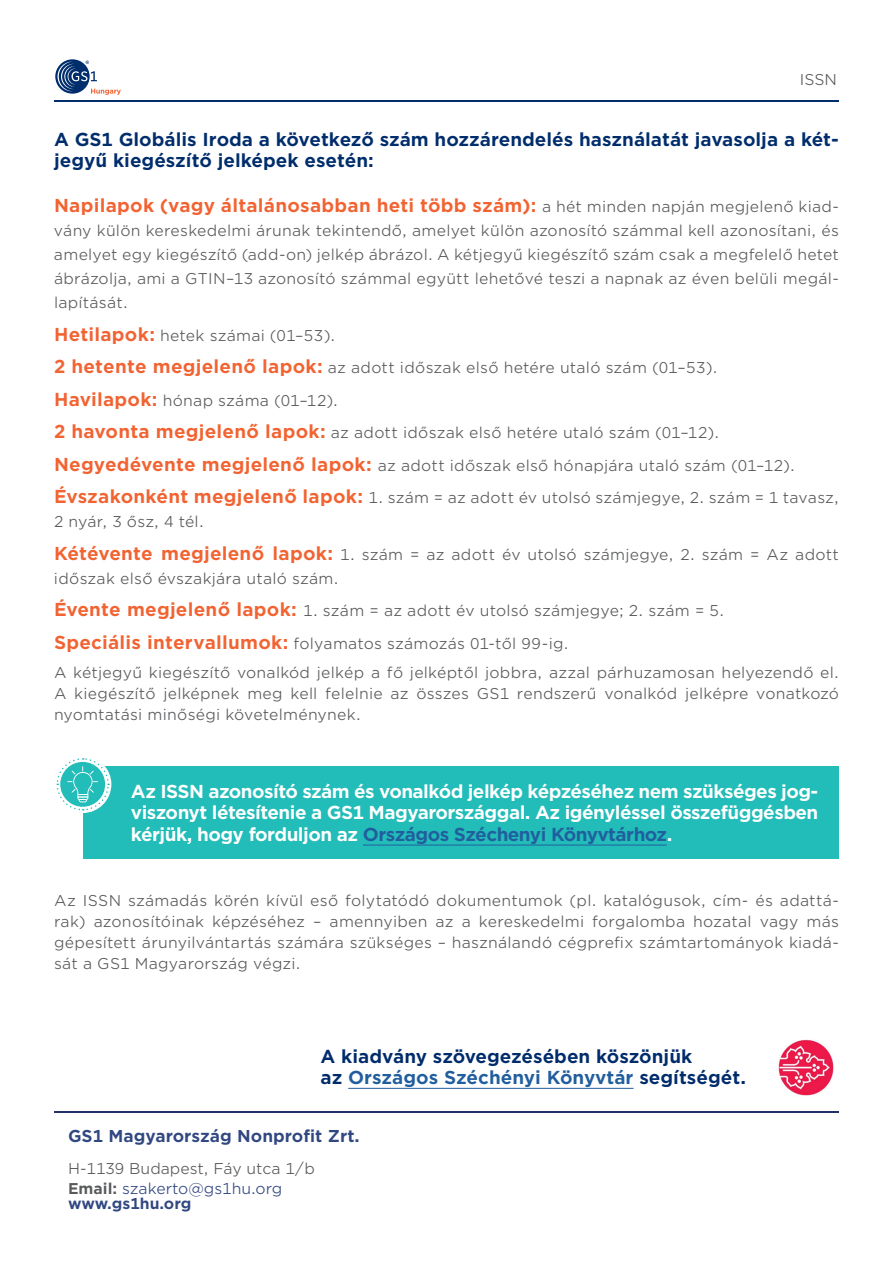
<style>
.page{position:relative;width:893px;height:1263px;background:#fff}
.page>*{position:absolute;margin:0;border:0;box-sizing:border-box;transform-origin:0 0}
.t1{font:700 18px/21.6px "Gotham Office";letter-spacing:-.03em;color:#fff;text-align:justify}
.t2{font:700 18px/21px "Gotham Office";color:#002d6c}
.t3{font:700 18px "Gotham Office";letter-spacing:.015em;color:#f26332}
.t4{font:700 18px/21.6px "Gotham Office";color:#002c6c}
.t5{font:700 16.5px "Gotham Office";color:#314781}
.t6{font:15px/32.5px "Gotham Office";letter-spacing:.01em;color:#58595b}
.t7{font:700 15px "Gotham Office";color:#314781}
.s1{font-weight:400;font-size:15px;color:#58595b}
.s2{font-weight:700;font-size:18px;color:#f26332}
.s3{color:#215e9e}
.s4{font-weight:700}
.s5{color:#314781}
</style>
<div class="page">
<hr style="left:54px;top:1111px;width:785px;height:2px;background:#223268">
<svg style="left:55px;top:59px;width:35px;height:35px"></svg>
<svg style="left:58px;top:61px;width:63px;height:34px"></svg>
<hr style="left:54px;top:100px;width:785px;height:2px;background:#002d6c">
<div style="left:83px;top:766px;width:756px;height:92px;background:#22bcb9"></div>
<div style="left:54px;top:756px;width:57px;height:57px;background:#fff;border-radius:50%"></div>
<svg style="left:56px;top:758px;width:54px;height:53px"></svg>
<hr style="left:363px;top:844px;width:304px;height:1px;background:#215e9e">
<hr style="left:348px;top:1088px;width:286px;height:1px;background:#215e9e">
<img style="left:778px;top:1039px;width:56px;height:57px">
<p class="t6" style="left:800px;top:63px;width:39px">ISSN</p>
<p class="t2" style="left:54px;top:129px;width:786px">A GS1 Globális Iroda a következő szám hozzárendelés használatát javasolja a két&shy;jegyű kiegészítő jelképek esetén:</p>
<p class="t3" style="left:54px;top:193px;width:786px">Napilapok (vagy általánosabban heti több szám): <span class="s1">a hét minden napján megjelenő kiad-</span></p>
<p class="t6" style="left:54px;top:218px;width:786px;line-height:24px;text-align:justify">vány külön kereskedelmi árunak tekintendő, amelyet külön azonosító számmal kell azonosítani, és amelyet egy kiegészítő (add-on) jelkép ábrázol. A kétjegyű kiegészítő szám csak a megfelelő hetet ábrázolja, ami a GTIN–13 azonosító számmal együtt lehetővé teszi a napnak az éven belüli megál&shy;lapítását.</p>
<p class="t6" style="left:54px;top:319px;width:786px"><span class="s2">Hetilapok:</span> hetek számai (01–53).<br><span class="s2">2 hetente megjelenő lapok:</span> az adott időszak első hetére utaló szám (01–53).<br><span class="s2">Havilapok:</span> hónap száma (01–12).<br><span class="s2">2 havonta megjelenő lapok:</span> az adott időszak első hetére utaló szám (01–12).<br><span class="s2">Negyedévente megjelenő lapok:</span> az adott időszak első hónapjára utaló szám (01–12).<br><span class="s2">Évszakonként megjelenő lapok:</span> 1. szám = az adott év utolsó számjegye, 2. szám = 1 tavasz,</p>
<p class="t6" style="left:54px;top:505px;width:786px">2 nyár, 3 ősz, 4 tél.<br><span class="s2">Kétévente megjelenő lapok:</span> 1. szám = az adott év utolsó számjegye, 2. szám = Az adott</p>
<p class="t6" style="left:54px;top:562px;width:672px">időszak első évszakjára utaló szám.<br><span class="s2">Évente megjelenő lapok:</span> 1. szám = az adott év utolsó számjegye; 2. szám = 5.<br><span class="s2">Speciális intervallumok:</span> folyamatos számozás 01-től 99-ig.</p>
<p class="t6" style="left:54px;top:662px;width:786px;line-height:21px;text-align:justify">A kétjegyű kiegészítő vonalkód jelkép a fő jelképtől jobbra, azzal párhuzamosan helyezendő el.<br>A kiegészítő jelképnek meg kell felelnie az összes GS1 rendszerű vonalkód jelképre vonatkozó nyomtatási minőségi követelménynek.</p>
<p class="t1" style="left:131px;top:780px;width:689px">Az ISSN azonosító szám és vonalkód jelkép képzéséhez nem szükséges jog&shy;viszonyt létesítenie a GS1 Magyarországgal. Az igényléssel összefüggésben kérjük, hogy forduljon az <span class="s3">Országos Széchenyi Könyvtárhoz</span>.</p>
<p class="t6" style="left:54px;top:889px;width:786px;line-height:21px;text-align:justify">Az ISSN számadás körén kívül eső folytatódó dokumentumok (pl. katalógusok, cím- és adattá&shy;rak) azonosítóinak képzéséhez – amennyiben az a kereskedelmi forgalomba hozatal vagy más gépesített árunyilvántartás számára szükséges – használandó cégprefix számtartományok kiadá&shy;sát a GS1 Magyarország végzi.</p>
<p class="t4" style="left:321px;top:1045px;width:427px">A kiadvány szövegezésében köszönjük<br>az <span class="s3">Országos Széchényi Könyvtár</span> segítségét.</p>
<p class="t5" style="left:68px;top:1124px;width:293px">GS1 Magyarország Nonprofit Zrt.</p>
<p class="t6" style="left:68px;top:1158px;width:248px;line-height:19.8px">H-1139 Budapest, Fáy utca 1/b<br><span class="s4">Email:</span> <span class="s5">szakerto@gs1hu.org</span></p>
<p class="t7" style="left:68px;top:1193px;width:125px">www.gs1hu.org</p>
</div>
